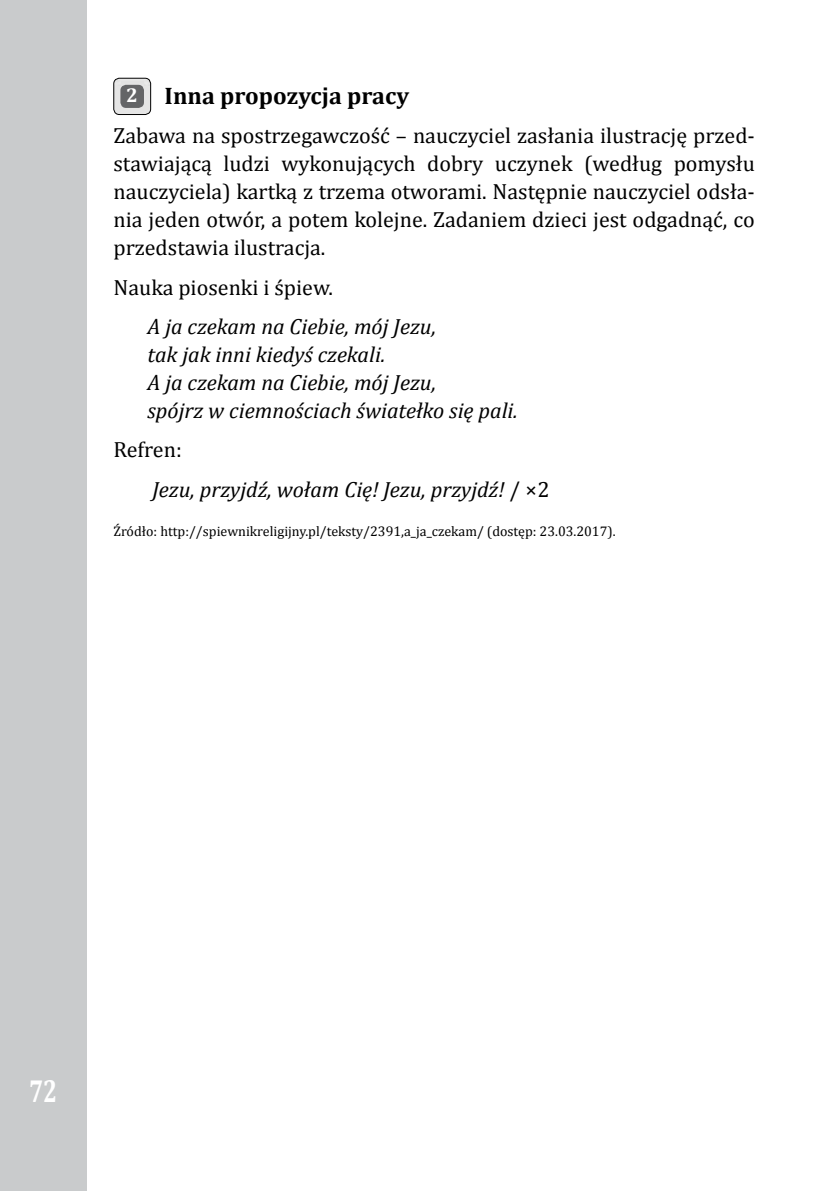
<style>
.page{position:relative;width:840px;height:1191px;background:#fff}
.page>*{position:absolute;margin:0;border:0;box-sizing:border-box;transform-origin:0 0}
.t1{font:700 32px "Cambria";color:#fff;scale:.75 1}
.t2{font:700 24px "Cambria";color:#000}
.t3{font:22px/28px "Cambria";color:#000;text-align:justify}
.t4{font:italic 22px/28px "Cambria";color:#000}
.t5{font:700 20px "Cambria";color:#fff}
.t6{font:14px "Cambria";color:#000}
.s1{font-style:normal}
</style>
<div class="page">
<div style="left:0;top:0;width:86px;height:1191px;background:#c9cbcc"></div>
<img style="left:114px;top:78px;width:36px;height:36px">
<div style="left:113px;top:78px;width:38px;height:37px;border:1px solid #000;border-radius:6px"></div>
<div style="left:120px;top:85px;width:24px;height:23px;background:#646567;border-radius:6px"></div>
<p class="t2" style="left:164px;top:79px;width:246px">Inna propozycja pracy</p>
<p class="t3" style="left:113px;top:121px;width:642px">Zabawa na spostrzegawczość – nauczyciel zasłania ilustrację przed&shy;stawiającą ludzi wykonujących dobry uczynek (według pomysłu nauczyciela) kartką z trzema otworami. Następnie nauczyciel odsła&shy;nia jeden otwór, a potem kolejne. Zadaniem dzieci jest odgadnąć, co przedstawia ilustracja.</p>
<p class="t3" style="left:113px;top:273px;width:221px">Nauka piosenki i śpiew.</p>
<p class="t4" style="left:147px;top:311px;width:371px">A ja czekam na Ciebie, mój Jezu,<br>tak jak inni kiedyś czekali.<br>A ja czekam na Ciebie, mój Jezu,<br>spójrz w ciemnościach światełko się pali.</p>
<p class="t4" style="left:152px;top:429px;width:398px;line-height:39.4px;text-indent:-39px"><span class="s1">Refren:<br></span>Jezu, przyjdź, wołam Cię! Jezu, przyjdź! <span class="s1">/ ×2</span></p>
<p class="t6" style="left:113px;top:523px;width:503px">Źródło: http://spiewnikreligijny.pl/teksty/2391,a_ja_czekam/ (dostęp: 23.03.2017).</p>
<p class="t5" style="left:126px;top:81px;width:13px">2</p>
<h1 class="t1" style="left:29px;top:1068px;width:39px">72</h1>
</div>
